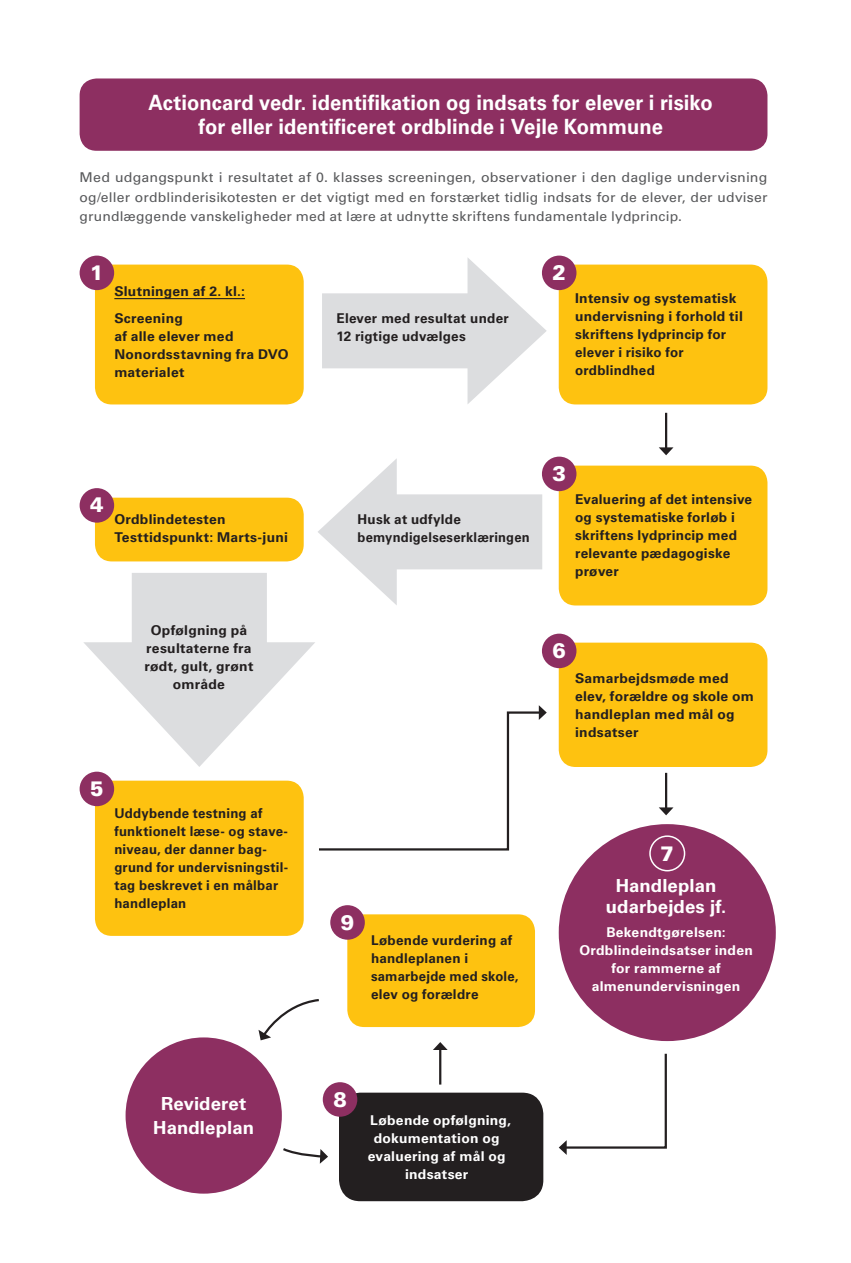
<style>
.page{position:relative;width:851px;height:1263px;background:#fff}
.page>*{position:absolute;margin:0;border:0;box-sizing:border-box;transform-origin:0 0}
.Brødtekst{font:700 21px "Univers LT Std";letter-spacing:.005em;color:#fff;scale:.96 1}
.Brødtekst-2{font:900 21px "Univers LT Std";color:#fff;scale:.96 1}
.Brødtekst-3{font:700 18px "Univers LT Std";letter-spacing:.005em;color:#fff}
.Brødtekst-4{font:700 13.5px/18px "Univers LT Std";letter-spacing:.02em;color:#231f20}
.Brødtekst-5{font:13.5px/19.5px "Univers LT Std";letter-spacing:.015em;color:#57585a;text-align:justify;scale:1.05 1}
.Brødtekst-6{font:700 13.5px/18px "Univers LT Std";letter-spacing:.02em;color:#fff;text-align:center}
.Brødtekst-7{font:700 13.5px "Univers LT Std";letter-spacing:.02em;color:#231f20;scale:.96 1}
</style>
<div class="page">
<div style="left:80px;top:78px;width:687px;height:73px;background:#8d2f61;border-radius:17px"></div>
<div style="left:322px;top:293px;width:165px;height:75px;background:#dcdddf"></div>
<svg style="left:467px;top:258px;width:79px;height:146px"></svg>
<div style="left:132px;top:573px;width:135px;height:90px;background:#dcdddf"></div>
<div style="left:377px;top:494px;width:165px;height:75px;background:#dcdddf"></div>
<svg style="left:318px;top:459px;width:78px;height:146px"></svg>
<div style="left:95px;top:265px;width:208px;height:139px;background:#fec210;border-radius:17px"></div>
<div style="left:95px;top:781px;width:208px;height:155px;background:#fec210;border-radius:17px"></div>
<div style="left:95px;top:498px;width:208px;height:63px;background:#fec210;border-radius:17px"></div>
<hr style="left:114px;top:298px;width:131px;height:1px;background:#231f20">
<div style="left:558px;top:265px;width:209px;height:139px;background:#fec210;border-radius:17px"></div>
<div style="left:558px;top:643px;width:209px;height:124px;background:#fec210;border-radius:17px"></div>
<div style="left:558px;top:466px;width:209px;height:139px;background:#fec210;border-radius:17px"></div>
<hr style="left:665px;top:413px;width:2px;height:36px;background:#231f20">
<svg style="left:659px;top:447px;width:14px;height:8px"></svg>
<hr style="left:665px;top:773px;width:2px;height:36px;background:#231f20">
<svg style="left:659px;top:807px;width:14px;height:8px"></svg>
<svg style="left:258px;top:999px;width:61px;height:41px"></svg>
<div style="left:558px;top:824px;width:217px;height:217px;background:#8d2f61;border-radius:50%"></div>
<div style="left:347px;top:914px;width:188px;height:113px;background:#fec210;border-radius:17px"></div>
<div style="left:125px;top:1037px;width:157px;height:156px;background:#8d2f61;border-radius:50%"></div>
<div style="left:339px;top:1093px;width:204px;height:108px;background:#231f20;border-radius:21px"></div>
<svg style="left:283px;top:1148px;width:45px;height:16px"></svg>
<hr style="left:439px;top:1048px;width:2px;height:36px;background:#231f20">
<svg style="left:433px;top:1042px;width:14px;height:8px"></svg>
<svg style="left:83px;top:642px;width:463px;height:210px"></svg>
<svg style="left:558px;top:1053px;width:109px;height:102px"></svg>
<div style="left:80px;top:256px;width:34px;height:34px;background:#8d2f61;border-radius:50%"></div>
<div style="left:542px;top:256px;width:34px;height:34px;background:#8d2f61;border-radius:50%"></div>
<div style="left:542px;top:457px;width:34px;height:34px;background:#8d2f61;border-radius:50%"></div>
<div style="left:542px;top:634px;width:34px;height:34px;background:#8d2f61;border-radius:50%"></div>
<div style="left:323px;top:1082px;width:34px;height:35px;background:#8d2f61;border-radius:50%"></div>
<div style="left:330px;top:905px;width:35px;height:35px;background:#8d2f61;border-radius:50%"></div>
<div style="left:649px;top:835px;width:36px;height:36px;border:2px solid #fff;border-radius:50%"></div>
<div style="left:80px;top:488px;width:34px;height:35px;background:#8d2f61;border-radius:50%"></div>
<div style="left:80px;top:772px;width:34px;height:34px;background:#8d2f61;border-radius:50%"></div>
<p class="Brødtekst" style="left:148px;top:91px;width:589px">Actioncard vedr. identifikation og indsats for elever i risiko</p>
<p class="Brødtekst" style="left:198px;top:115px;width:485px">for eller identificeret ordblinde i Vejle Kommune</p>
<p class="Brødtekst-5" style="left:80px;top:168px;width:656px">Med udgangspunkt i resultatet af 0. klasses screeningen, observationer i den daglige undervisning og/eller ordblinderisikotesten er det vigtigt med en forstærket tidlig indsats for de elever, der udviser grundlæggende vanskeligheder med at lære at udnytte skriftens fundamentale lydprincip.</p>
<p class="Brødtekst-2" style="left:90px;top:259px;width:16px">1</p>
<p class="Brødtekst-2" style="left:552px;top:259px;width:16px">2</p>
<p class="Brødtekst-4" style="left:114px;top:282px;width:132px">Slutningen af 2. kl.:</p>
<p class="Brødtekst-4" style="left:114px;top:309px;width:70px">Screening</p>
<p class="Brødtekst-4" style="left:114px;top:327px;width:121px">af alle elever med</p>
<p class="Brødtekst-4" style="left:114px;top:345px;width:176px">Nonordsstavning fra DVO materialet</p>
<p class="Brødtekst-4" style="left:336px;top:310px;width:174px">Elever med resultat under<br>12 rigtige udvælges</p>
<p class="Brødtekst-4" style="left:575px;top:289px;width:169px">Intensiv og systematisk undervisning i forhold til skriftens lydprincip for</p>
<p class="Brødtekst-4" style="left:575px;top:343px;width:110px">elever i risiko for</p>
<p class="Brødtekst-4" style="left:575px;top:361px;width:81px">ordblindhed</p>
<p class="Brødtekst-2" style="left:90px;top:492px;width:16px">4</p>
<p class="Brødtekst-4" style="left:114px;top:511px;width:113px">Ordblindetesten</p>
<p class="Brødtekst-4" style="left:114px;top:529px;width:175px">Testtidspunkt: Marts-juni</p>
<p class="Brødtekst-4" style="left:144px;top:622px;width:110px;text-align:center">Opfølgning på resultaterne fra rødt, gult, grønt</p>
<p class="Brødtekst-4" style="left:173px;top:676px;width:54px">område</p>
<p class="Brødtekst-2" style="left:90px;top:775px;width:16px">5</p>
<p class="Brødtekst-4" style="left:114px;top:804px;width:175px">Uddybende testning af funktionelt læse- og stave&shy;niveau, der danner bag&shy;grund for undervisningstil&shy;tag beskrevet i en målbar handleplan</p>
<p class="Brødtekst-4" style="left:357px;top:511px;width:105px">Husk at udfylde</p>
<p class="Brødtekst-7" style="left:357px;top:530px;width:181px">bemyndigelseserklæringen</p>
<p class="Brødtekst-2" style="left:552px;top:460px;width:16px">3</p>
<p class="Brødtekst-4" style="left:575px;top:490px;width:178px">Evaluering af det intensive og systematiske forløb i skriftens lydprincip med relevante pædagogiske prøver</p>
<p class="Brødtekst-2" style="left:552px;top:637px;width:16px">6</p>
<p class="Brødtekst-4" style="left:575px;top:669px;width:180px">Samarbejdsmøde med elev, forældre og skole om</p>
<p class="Brødtekst-4" style="left:575px;top:705px;width:161px">handleplan med mål og indsatser</p>
<p class="Brødtekst-2" style="left:341px;top:909px;width:16px">9</p>
<p class="Brødtekst-4" style="left:371px;top:931px;width:143px">Løbende vurdering af handleplanen i</p>
<p class="Brødtekst-4" style="left:371px;top:967px;width:149px">samarbejde med skole, elev og forældre</p>
<p class="Brødtekst-2" style="left:660px;top:840px;width:16px">7</p>
<p class="Brødtekst-3" style="left:615px;top:875px;width:102px">Handleplan</p>
<p class="Brødtekst-3" style="left:605px;top:896px;width:122px">udarbejdes jf.</p>
<p class="Brødtekst-6" style="left:606px;top:923px;width:121px">Bekendtgørelsen:</p>
<p class="Brødtekst-6" style="left:579px;top:941px;width:175px">Ordblindeindsatser inden for rammerne af</p>
<p class="Brødtekst-6" style="left:592px;top:977px;width:150px">almenundervisningen</p>
<p class="Brødtekst-2" style="left:333px;top:1086px;width:16px">8</p>
<p class="Brødtekst-3" style="left:161px;top:1093px;width:87px">Revideret</p>
<p class="Brødtekst-3" style="left:153px;top:1117px;width:102px">Handleplan</p>
<p class="Brødtekst-6" style="left:370px;top:1111px;width:142px;text-align:left">Løbende opfølgning, dokumentation og</p>
<p class="Brødtekst-6" style="left:368px;top:1147px;width:139px">evaluering af mål og</p>
<p class="Brødtekst-6" style="left:405px;top:1165px;width:65px">indsatser</p>
</div>
